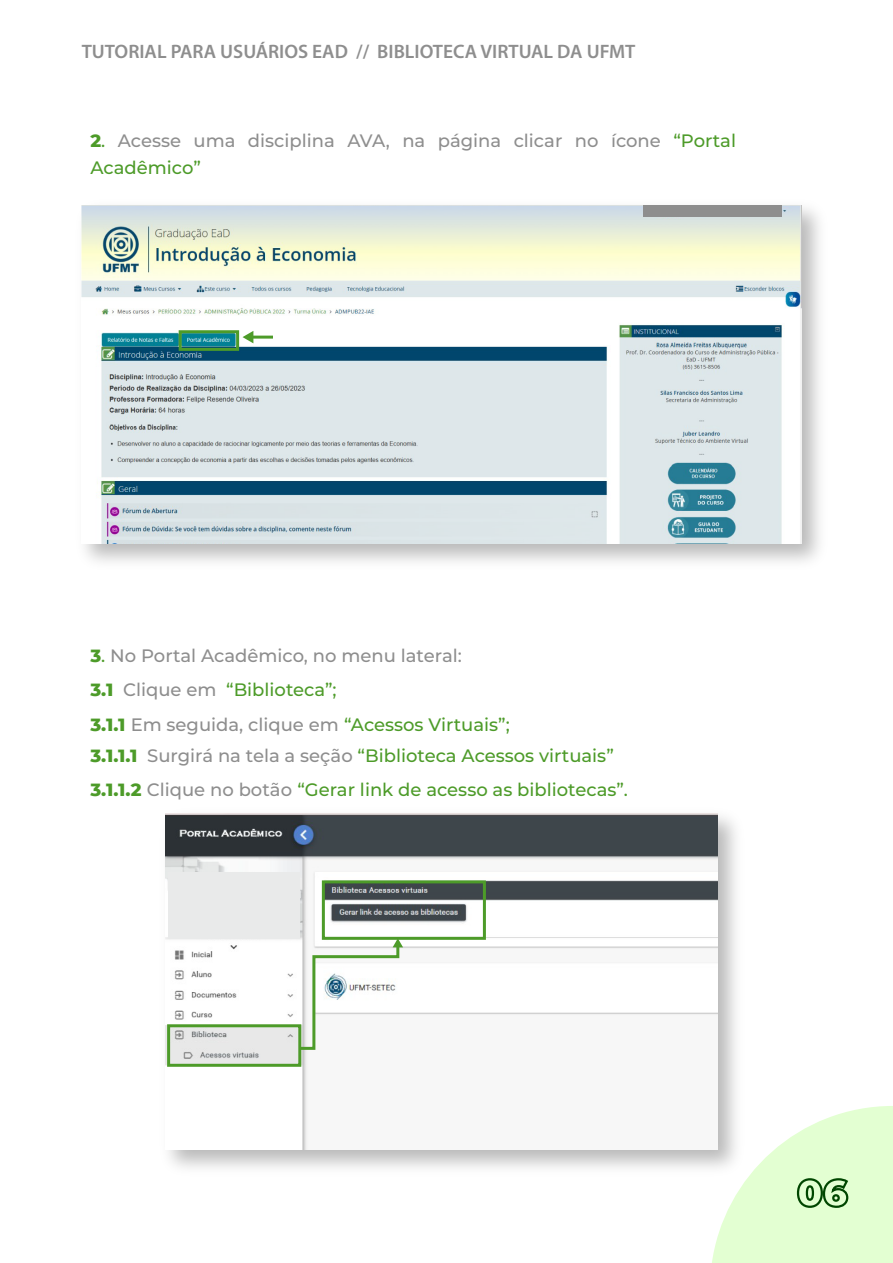
<style>
.page{position:relative;width:893px;height:1263px;background:#fff}
.page>*{position:absolute;margin:0;border:0;box-sizing:border-box;transform-origin:0 0}
.t1{font:600 19.5px "Myriad Pro";color:#8e8e8e}
.t2{font:500 18px/34.5px "Montserrat";color:#8e8e8e}
.t3{font:500 18px/34.5px "Montserrat";color:#4d9b29}
.s1{font-weight:800;color:#4d9b29}
.s2{color:#4d9b29}
.s3{font-weight:800}
.s4{color:#8e8e8e}
</style>
<div class="page">
<img style="left:81px;top:205px;width:739px;height:357px">
<img style="left:82px;top:205px;width:719px;height:338px">
<svg style="left:712px;top:1106px;width:181px;height:157px"></svg>
<div style="left:179px;top:330px;width:60px;height:21px;border:3px solid #4d9b29"></div>
<div style="left:643px;top:205px;width:139px;height:12px;background:#8e8e8e"></div>
<hr style="left:252px;top:336px;width:21px;height:3px;background:#4d9b29">
<svg style="left:243px;top:331px;width:10px;height:12px"></svg>
<img style="left:165px;top:813px;width:585px;height:370px">
<img style="left:166px;top:814px;width:551px;height:336px">
<div style="left:169px;top:872px;width:131px;height:66px;background:#e9eaea"></div>
<div style="left:167px;top:1024px;width:134px;height:43px;border:3px solid #4d9b29"></div>
<svg style="left:297px;top:938px;width:106px;height:113px"></svg>
<div style="left:322px;top:880px;width:164px;height:60px;border:3px solid #4d9b29"></div>
<p class="t1" style="left:82px;top:39px;width:555px">TUTORIAL PARA USUÁRIOS EAD // BIBLIOTECA VIRTUAL DA UFMT</p>
<p class="t2" style="left:90px;top:126px;width:647px;line-height:27px"><span class="s1">2</span><span class="s2">.</span> Acesse uma disciplina AVA, na página clicar no ícone <span class="s2">“Portal<br>Acadêmico”</span></p>
<p class="t2" style="left:90px;top:637px;width:421px"><span class="s1">3</span><span class="s2">.</span> No Portal Acadêmico, no menu lateral:<br><span class="s1">3.1</span> Clique em <span class="s2">“Biblioteca”;<br></span><span class="s1">3.1.1</span> Em seguida, clique em <span class="s2">“Acessos Virtuais”;</span></p>
<p class="t3" style="left:90px;top:737px;width:539px"><span class="s3">3.1.1.1</span> <span class="s4">Surgirá na tela a seção</span> “Biblioteca Acessos virtuais”<br><span class="s3">3.1.1.2</span> <span class="s4">Clique no botão</span> “Gerar link de acesso as bibliotecas”.</p>
</div>
